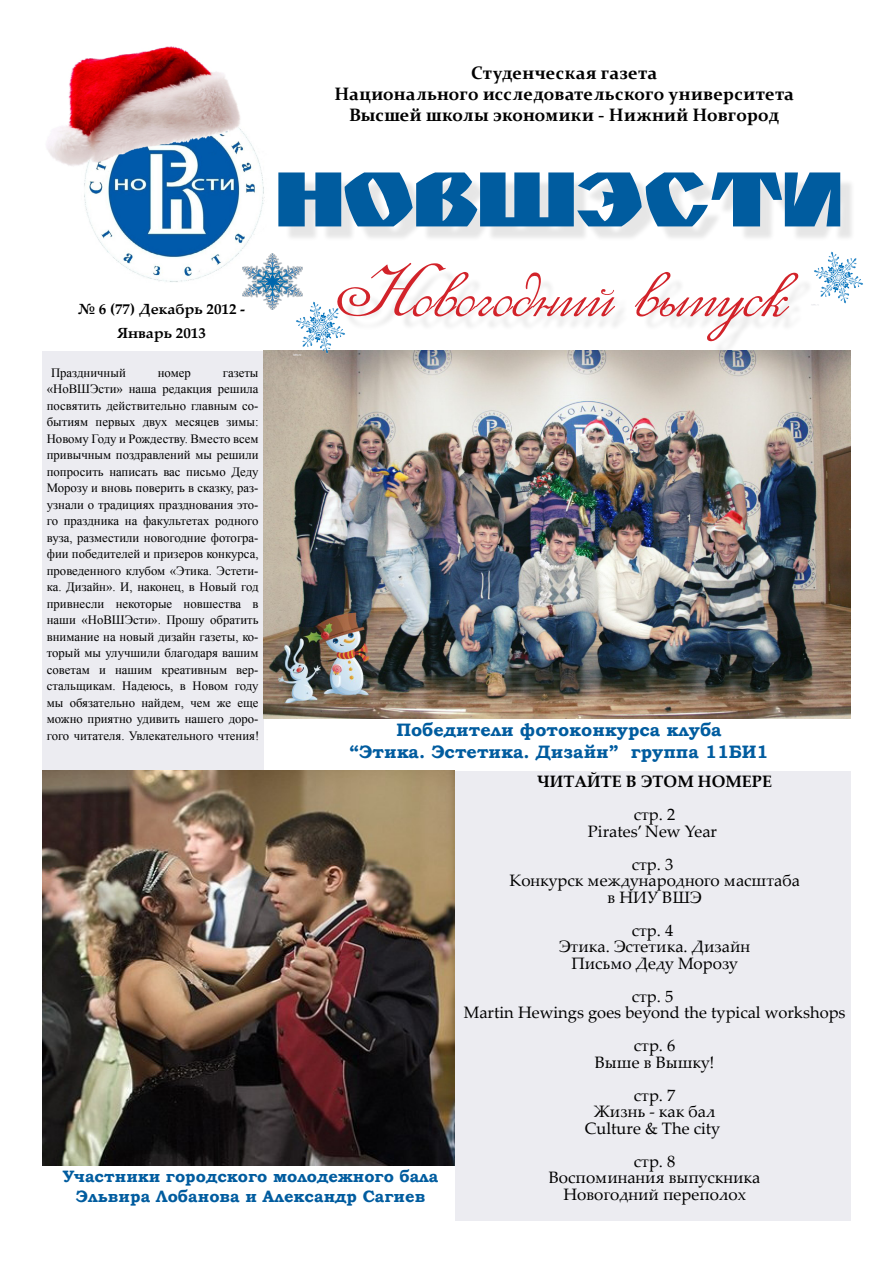
<style>
.page{position:relative;width:893px;height:1263px;background:#fff}
.page>*{position:absolute;margin:0;border:0;box-sizing:border-box;transform-origin:0 0}
.t1{font:81px "Granite";color:#005c9f}
.t2{font:54px "Elzevir";color:#d2232a}
.t3{font:700 18px/21px "Constantia";letter-spacing:.005em;color:#000;text-align:center}
.t4{font:700 18px/21.6px "Bookman Old Style";color:#005c9f;text-align:center}
.t5{font:16.5px/16.5px "Palatino Linotype";color:#000;text-align:center}
.t6{font:700 16.5px/19.8px "Bookman Old Style";color:#005c9f;text-align:center}
.t7{font:700 16.5px "Palatino Linotype";color:#000}
.t8{font:700 14.7px/23.4px "Palatino Linotype";color:#000;text-align:center}
.t9{font:12.75px/16.5px "Times New Roman";color:#000;text-align:justify}
</style>
<div class="page">
<img style="left:813px;top:251px;width:50px;height:54px">
<div style="left:455px;top:771px;width:395px;height:449px;background:#ececf1"></div>
<img style="left:46px;top:46px;width:219px;height:236px">
<div style="left:43px;top:351px;width:221px;height:420px;background:#ececf1"></div>
<div style="left:285px;top:179px;width:570px;height:62px;background:#000;opacity:.1"></div>
<img style="left:264px;top:351px;width:586px;height:368px">
<div style="left:344px;top:269px;width:469px;height:87px;background:#000;opacity:.1"></div>
<img style="left:242px;top:253px;width:60px;height:56px">
<img style="left:292px;top:299px;width:55px;height:57px">
<img style="left:43px;top:771px;width:412px;height:395px">
<p class="t8" style="left:78px;top:297px;width:169px">№ 6 (77) Декабрь 2012 -<br>Январь 2013</p>
<p class="t9" style="left:51px;top:364px;width:76px">Праздничный</p>
<p class="t9" style="left:158px;top:364px;width:35px">номер</p>
<p class="t9" style="left:47px;top:364px;width:214px;text-indent:176px">газеты «НоВШЭсти» наша редакция решила посвятить действительно главным со&shy;бытиям первых двух месяцев зимы:<br>Новому Году и Рождеству. Вместо всем привычным поздравлений мы решили попросить написать вас письмо Деду Морозу и вновь поверить в сказку, раз&shy;узнали о традициях празднования это&shy;го праздника на факультетах родного вуза, разместили новогодние фотогра&shy;фии победителей и призеров конкурса, проведенного клубом «Этика. Эстети&shy;ка. Дизайн». И, наконец, в Новый год привнесли некоторые новшества в наши «НоВШЭсти». Прошу обратить внимание на новый дизайн газеты, ко&shy;торый мы улучшили благодаря вашим советам и нашим креативным вер&shy;стальщикам. Надеюсь, в Новом году мы обязательно найдем, чем же еще можно приятно удивить нашего доро&shy;гого читателя. Увлекательного чтения!</p>
<h3 class="t3" style="left:334px;top:62px;width:461px">Студенческая газета<br>Национального исследовательского университета<br>Высшей школы экономики - Нижний Новгород</h3>
<h1 class="t1" style="left:278px;top:154px;width:566px">НОВШЭСТИ</h1>
<h2 class="t2" style="left:335px;top:262px;width:454px">Новогодний выпуск</h2>
<h3 class="t4" style="left:350px;top:719px;width:420px">Победители фотоконкурса клуба<br>“Этика. Эстетика. Дизайн” группа 11БИ1</h3>
<p class="t6" style="left:63px;top:1166px;width:377px">Участники городского молодежного бала<br>Эльвира Лобанова и Александр Сагиев</p>
<p class="t7" style="left:537px;top:770px;width:236px">ЧИТАЙТЕ В ЭТОМ НОМЕРЕ</p>
<p class="t5" style="left:588px;top:805px;width:131px">стр. 2<br>Pirates’ New Year</p>
<p class="t5" style="left:509px;top:855px;width:292px">стр. 3<br>Конкурск международного масштаба в НИУ ВШЭ</p>
<p class="t5" style="left:559px;top:921px;width:193px">стр. 4<br>Этика. Эстетика. Дизайн<br>Письмо Деду Морозу</p>
<p class="t5" style="left:464px;top:987px;width:383px">стр. 5<br>Martin Hewings goes beyond the typical workshops</p>
<p class="t5" style="left:595px;top:1036px;width:121px">стр. 6<br>Выше в Вышку!</p>
<p class="t5" style="left:585px;top:1086px;width:137px">стр. 7<br>Жизнь - как бал<br>Culture &amp; The city</p>
<p class="t5" style="left:549px;top:1152px;width:213px">стр. 8<br>Воспоминания выпускника<br>Новогодний переполох</p>
</div>
